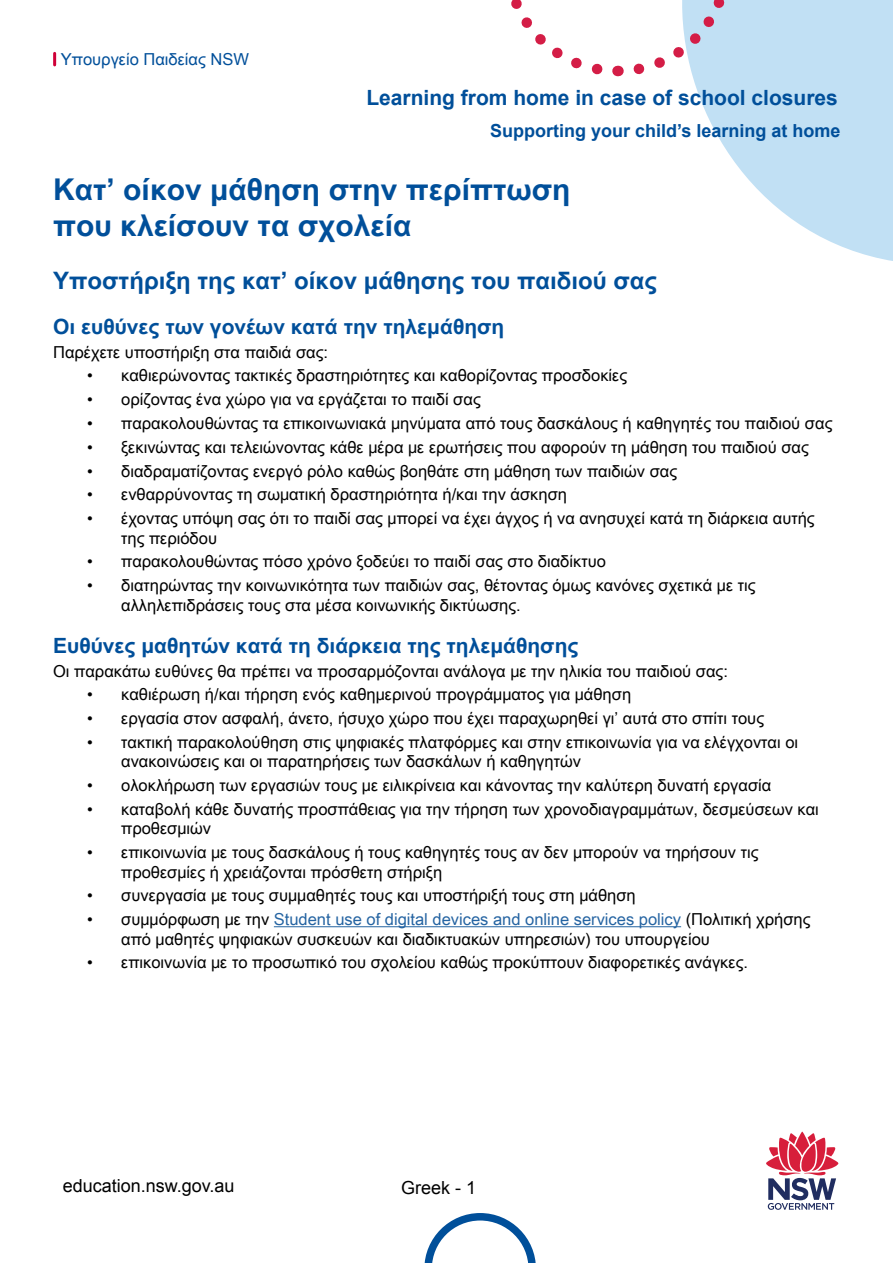
<style>
.page{position:relative;width:893px;height:1263px;background:#fff}
.page>*{position:absolute;margin:0;border:0;box-sizing:border-box;transform-origin:0 0}
.t1{font:700 30px/36px "Arial Unicode MS";color:#004f9a}
.t2{font:700 24px "Arial Unicode MS";color:#004f9a}
.t3{font:700 21px "Arial Unicode MS";color:#004f9a}
.t4{font:700 21px "Arial";color:#004f9a}
.t5{font:700 18px "Arial";color:#004f9a}
.t6{font:18px "Arial";color:#000}
.Body_before_bullet{font:16.5px/19.5px "Arial Unicode MS";color:#000}
.L1{font:16.5px "Arial Unicode MS";color:#004f9a}
.s1{color:#2564a2}
</style>
<div class="page">
<svg style="left:618px;top:0;width:275px;height:261px;fill:#c1e0f4"></svg>
<svg style="left:53px;top:53px;width:3px;height:12px"></svg>
<svg style="left:766px;top:1131px;width:73px;height:79px"></svg>
<svg style="left:511px;top:0;width:107px;height:77px"></svg>
<svg style="left:626px;top:0;width:112px;height:81px"></svg>
<svg style="left:424px;top:1213px;width:112px;height:50px"></svg>
<hr style="left:274px;top:926px;width:407px;height:1px;background:#2564a2">
<p class="L1" style="left:61px;top:47px;width:190px">Υπουργείο Παιδείας NSW</p>
<p class="t4" style="left:366px;top:83px;width:473px">Learning from home in case of school closures</p>
<p class="t5" style="left:490px;top:119px;width:352px">Supporting your child’s learning at home</p>
<h1 class="t1" style="left:53px;top:172px;width:519px">Κατ’ οίκον μάθηση στην περίπτωση που κλείσουν τα σχολεία</h1>
<h2 class="t2" style="left:53px;top:263px;width:605px">Υποστήριξη της κατ’ οίκον μάθησης του παιδιού σας</h2>
<h3 class="t3" style="left:53px;top:311px;width:453px">Οι ευθύνες των γονέων κατά την τηλεμάθηση</h3>
<p class="Body_before_bullet" style="left:53px;top:342px;width:276px">Παρέχετε υποστήριξη στα παιδιά σας:</p>
<p class="Body_before_bullet" style="left:87px;top:366px;width:541px">• καθιερώνοντας τακτικές δραστηριότητες και καθορίζοντας προσδοκίες</p>
<p class="Body_before_bullet" style="left:87px;top:389px;width:395px">• ορίζοντας ένα χώρο για να εργάζεται το παιδί σας</p>
<p class="Body_before_bullet" style="left:87px;top:413px;width:747px">• παρακολουθώντας τα επικοινωνιακά μηνύματα από τους δασκάλους ή καθηγητές του παιδιού σας</p>
<p class="Body_before_bullet" style="left:87px;top:437px;width:723px">• ξεκινώντας και τελειώνοντας κάθε μέρα με ερωτήσεις που αφορούν τη μάθηση του παιδιού σας</p>
<p class="Body_before_bullet" style="left:87px;top:461px;width:592px">• διαδραματίζοντας ενεργό ρόλο καθώς βοηθάτε στη μάθηση των παιδιών σας</p>
<p class="Body_before_bullet" style="left:87px;top:484px;width:481px">• ενθαρρύνοντας τη σωματική δραστηριότητα ή/και την άσκηση</p>
<p class="Body_before_bullet" style="left:121px;top:508px;width:695px;text-indent:-34px">• έχοντας υπόψη σας ότι το παιδί σας μπορεί να έχει άγχος ή να ανησυχεί κατά τη διάρκεια αυτής της περιόδου</p>
<p class="Body_before_bullet" style="left:87px;top:551px;width:520px">• παρακολουθώντας πόσο χρόνο ξοδεύει το παιδί σας στο διαδίκτυο</p>
<p class="Body_before_bullet" style="left:121px;top:575px;width:636px;text-indent:-34px">• διατηρώντας την κοινωνικότητα των παιδιών σας, θέτοντας όμως κανόνες σχετικά με τις αλληλεπιδράσεις τους στα μέσα κοινωνικής δικτύωσης.</p>
<h3 class="t3" style="left:53px;top:630px;width:527px">Ευθύνες μαθητών κατά τη διάρκεια της τηλεμάθησης</h3>
<p class="Body_before_bullet" style="left:53px;top:661px;width:676px">Οι παρακάτω ευθύνες θα πρέπει να προσαρμόζονται ανάλογα με την ηλικία του παιδιού σας:</p>
<p class="Body_before_bullet" style="left:87px;top:684px;width:545px">• καθιέρωση ή/και τήρηση ενός καθημερινού προγράμματος για μάθηση</p>
<p class="Body_before_bullet" style="left:87px;top:708px;width:678px">• εργασία στον ασφαλή, άνετο, ήσυχο χώρο που έχει παραχωρηθεί γι’ αυτά στο σπίτι τους</p>
<p class="Body_before_bullet" style="left:121px;top:732px;width:678px;text-indent:-34px">• τακτική παρακολούθηση στις ψηφιακές πλατφόρμες και στην επικοινωνία για να ελέγχονται οι ανακοινώσεις και οι παρατηρήσεις των δασκάλων ή καθηγητών</p>
<p class="Body_before_bullet" style="left:87px;top:775px;width:686px">• ολοκλήρωση των εργασιών τους με ειλικρίνεια και κάνοντας την καλύτερη δυνατή εργασία</p>
<p class="Body_before_bullet" style="left:121px;top:799px;width:699px;text-indent:-34px">• καταβολή κάθε δυνατής προσπάθειας για την τήρηση των χρονοδιαγραμμάτων, δεσμεύσεων και προθεσμιών</p>
<p class="Body_before_bullet" style="left:121px;top:842px;width:639px;text-indent:-34px">• επικοινωνία με τους δασκάλους ή τους καθηγητές τους αν δεν μπορούν να τηρήσουν τις προθεσμίες ή χρειάζονται πρόσθετη στήριξη</p>
<p class="Body_before_bullet" style="left:87px;top:885px;width:550px">• συνεργασία με τους συμμαθητές τους και υποστήριξή τους στη μάθηση</p>
<p class="Body_before_bullet" style="left:121px;top:909px;width:691px;text-indent:-34px">• συμμόρφωση με την <span class="s1">Student use of digital devices and online services policy</span> (Πολιτική χρήσης από μαθητές ψηφιακών συσκευών και διαδικτυακών υπηρεσιών) του υπουργείου</p>
<p class="Body_before_bullet" style="left:87px;top:952px;width:662px">• επικοινωνία με το προσωπικό του σχολείου καθώς προκύπτουν διαφορετικές ανάγκες.</p>
<p class="t6" style="left:63px;top:1174px;width:173px">education.nsw.gov.au</p>
<p class="t6" style="left:401px;top:1176px;width:77px">Greek - 1</p>
</div>
